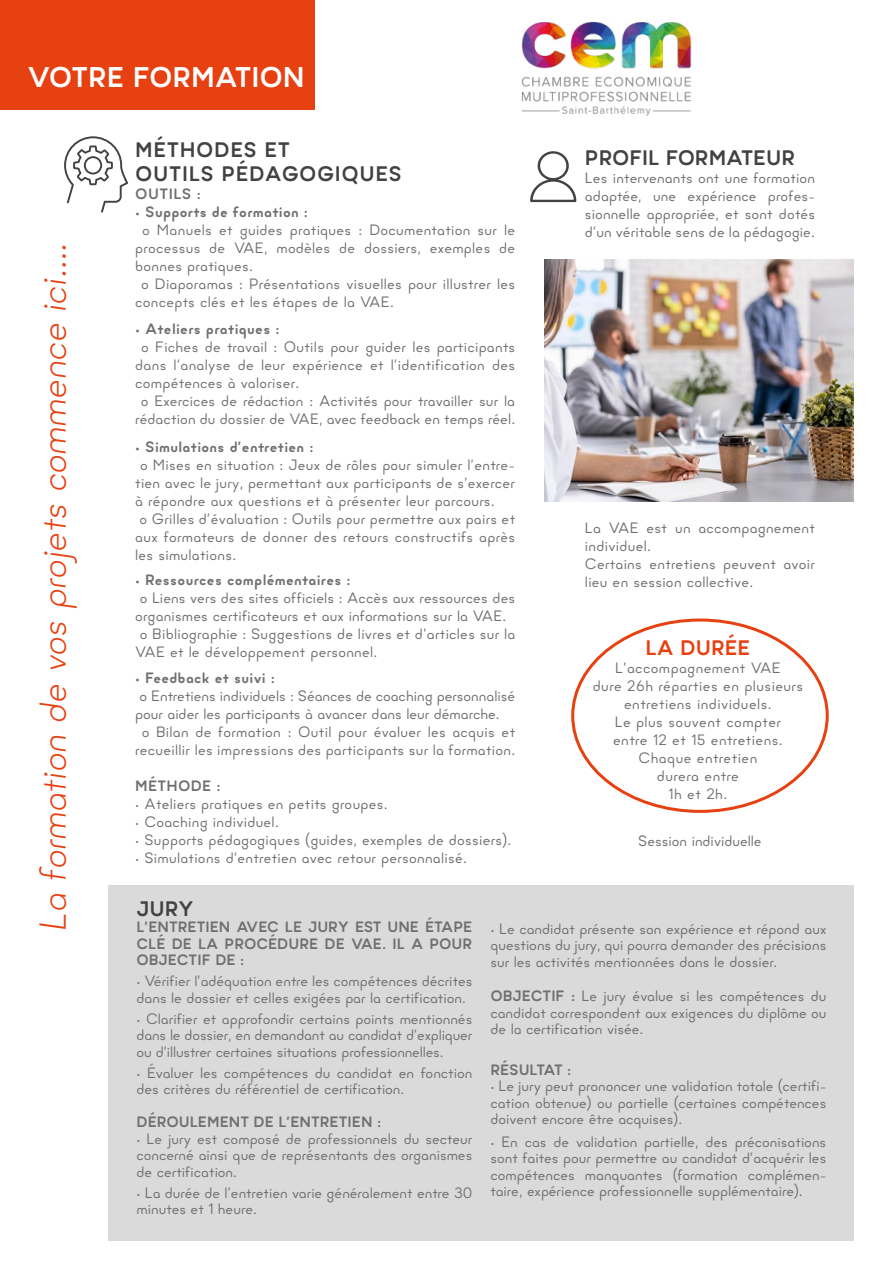
<style>
.page{position:relative;width:893px;height:1263px;background:#fff}
.page>*{position:absolute;margin:0;border:0;box-sizing:border-box;transform-origin:0 0}
.t1{font:italic 300 37.5px "Minimo";color:#e74011}
.t2{font:700 28.5px "Minimo";letter-spacing:-.005em;color:#fff}
.t3{font:700 21px/24px "Minimo";letter-spacing:.02em;color:#424242}
.t4{font:700 21px "Minimo";color:#424242}
.t5{font:700 21px "Minimo";color:#e74011}
.t6{font:15px/16.5px "Minimo";letter-spacing:.01em;color:#706f6f;text-align:justify}
.t7{font:700 15px/16.5px "Minimo";letter-spacing:.01em;color:#706f6f;text-align:justify}
.t8{font:15px/18px "Minimo";letter-spacing:.03em;color:#706f6f;text-align:center}
.t9{font:700 15px "Minimo";letter-spacing:-.015em;color:#706f6f}
.s1{font-weight:700}
</style>
<div class="page">
<div style="left:108px;top:885px;width:746px;height:356px;background:#dadada"></div>
<img style="left:521px;top:21px;width:171px;height:95px">
<div style="left:0;top:0;width:315px;height:109px;background:#e74011"></div>
<svg style="left:64px;top:136px;width:64px;height:77px"></svg>
<svg style="left:530px;top:151px;width:46px;height:51px"></svg>
<img style="left:544px;top:259px;width:310px;height:242px">
<h2 class="t2" style="left:27px;top:57px;width:279px">VOTRE FORMATION</h2>
<h1 class="t1" style="left:28px;top:930px;width:688px;rotate:-90deg">La formation de vos projets commence ici….</h1>
<h3 class="t3" style="left:135px;top:138px;width:268px">MÉTHODES ET<br>OUTILS PÉDAGOGIQUES</h3>
<p class="t7" style="left:135px;top:186px;width:67px">OUTILS :</p>
<p class="t7" style="left:135px;top:204px;width:174px">• Supports de formation :</p>
<p class="t6" style="left:142px;top:222px;width:375px">o Manuels et guides pratiques : Documentation sur le</p>
<p class="t6" style="left:135px;top:240px;width:382px">processus de VAE, modèles de dossiers, exemples de</p>
<p class="t6" style="left:135px;top:258px;width:119px">bonnes pratiques.</p>
<p class="t6" style="left:141px;top:276px;width:376px">o Diaporamas : Présentations visuelles pour illustrer les</p>
<p class="t6" style="left:135px;top:294px;width:260px">concepts clés et les étapes de la VAE.</p>
<p class="t7" style="left:135px;top:321px;width:146px">• Ateliers pratiques :</p>
<p class="t6" style="left:141px;top:339px;width:376px">o Fiches de travail : Outils pour guider les participants</p>
<p class="t6" style="left:135px;top:357px;width:381px">dans l’analyse de leur expérience et l’identification des</p>
<p class="t6" style="left:135px;top:375px;width:165px">compétences à valoriser.</p>
<p class="t6" style="left:141px;top:393px;width:376px">o Exercices de rédaction : Activités pour travailler sur la</p>
<p class="t6" style="left:135px;top:411px;width:382px">rédaction du dossier de VAE, avec feedback en temps réel.</p>
<p class="t7" style="left:135px;top:438px;width:180px">• Simulations d’entretien :</p>
<p class="t6" style="left:135px;top:455px;width:381px;line-height:18px;text-align:left;text-indent:5px">o Mises en situation : Jeux de rôles pour simuler l’entre&shy;tien avec le jury, permettant aux participants de s’exercer à répondre aux questions et à présenter leur parcours.<br>o Grilles d’évaluation : Outils pour permettre aux pairs et aux formateurs de donner des retours constructifs après les simulations.</p>
<p class="t7" style="left:135px;top:571px;width:217px">• Ressources complémentaires :</p>
<p class="t6" style="left:135px;top:589px;width:382px;line-height:18px;text-align:left">o Liens vers des sites officiels : Accès aux ressources des organismes certificateurs et aux informations sur la VAE. o Bibliographie : Suggestions de livres et d’articles sur la VAE et le développement personnel.</p>
<p class="t7" style="left:135px;top:669px;width:141px">• Feedback et suivi :</p>
<p class="t6" style="left:139px;top:687px;width:377px">o Entretiens individuels : Séances de coaching personnalisé</p>
<p class="t6" style="left:135px;top:705px;width:366px">pour aider les participants à avancer dans leur démarche.</p>
<p class="t6" style="left:142px;top:723px;width:375px">o Bilan de formation : Outil pour évaluer les acquis et</p>
<p class="t6" style="left:135px;top:741px;width:382px">recueillir les impressions des participants sur la formation.</p>
<p class="t7" style="left:135px;top:777px;width:87px">MÉTHODE :</p>
<p class="t6" style="left:135px;top:795px;width:254px">• Ateliers pratiques en petits groupes.</p>
<p class="t6" style="left:135px;top:813px;width:145px">• Coaching individuel.</p>
<p class="t6" style="left:135px;top:831px;width:378px">• Supports pédagogiques (guides, exemples de dossiers).</p>
<p class="t6" style="left:135px;top:849px;width:333px">• Simulations d’entretien avec retour personnalisé.</p>
<h3 class="t4" style="left:585px;top:143px;width:212px">PROFIL FORMATEUR</h3>
<p class="t6" style="left:585px;top:168px;width:232px;line-height:18px">Les intervenants ont une formation adaptée, une expérience profes&shy;sionnelle appropriée, et sont dotés d’un véritable sens de la pédagogie.</p>
<p class="t6" style="left:585px;top:518px;width:232px;line-height:18px;text-align:left">La VAE est un accompagnement individuel.<br>Certains entretiens peuvent avoir lieu en session collective.</p>
<h3 class="t5" style="left:645px;top:633px;width:107px">LA DURÉE</h3>
<p class="t8" style="left:593px;top:658px;width:212px">L’accompagnement VAE<br>dure 26h réparties en plusieurs entretiens individuels.<br>Le plus souvent compter<br>entre 12 et 15 entretiens.<br>Chaque entretien<br>durera entre<br>1h et 2h.</p>
<p class="t6" style="left:638px;top:832px;width:125px">Session individuelle</p>
<h3 class="t3" style="left:136px;top:896px;width:59px">JURY</h3>
<p class="t7" style="left:136px;top:919px;width:337px">L’ENTRETIEN AVEC LE JURY EST UNE ÉTAPE CLÉ DE LA PROCÉDURE DE VAE. IL A POUR OBJECTIF DE :</p>
<p class="t6" style="left:136px;top:973px;width:337px">• Vérifier l’adéquation entre les compétences décrites dans le dossier et celles exigées par la certification.</p>
<p class="t6" style="left:136px;top:1010px;width:337px">• Clarifier et approfondir certains points mentionnés dans le dossier, en demandant au candidat d’expliquer ou d’illustrer certaines situations professionnelles.</p>
<p class="t6" style="left:136px;top:1064px;width:337px">• Évaluer les compétences du candidat en fonction des critères du référentiel de certification.</p>
<p class="t7" style="left:136px;top:1114px;width:246px">DÉROULEMENT DE L’ENTRETIEN :</p>
<p class="t6" style="left:136px;top:1130px;width:337px">• Le jury est composé de professionnels du secteur concerné ainsi que de représentants des organismes de certification.</p>
<p class="t6" style="left:136px;top:1184px;width:337px">• La durée de l’entretien varie généralement entre 30 minutes et 1 heure.</p>
<p class="t6" style="left:490px;top:920px;width:337px">• Le candidat présente son expérience et répond aux questions du jury, qui pourra demander des précisions sur les activités mentionnées dans le dossier.</p>
<p class="t6" style="left:490px;top:988px;width:337px"><span class="s1">OBJECTIF :</span> Le jury évalue si les compétences du candidat correspondent aux exigences du diplôme ou de la certification visée.</p>
<p class="t9" style="left:490px;top:1059px;width:83px">RÉSULTAT :</p>
<p class="t6" style="left:490px;top:1078px;width:337px">• Le jury peut prononcer une validation totale (certifi&shy;cation obtenue) ou partielle (certaines compétences doivent encore être acquises).</p>
<p class="t6" style="left:490px;top:1133px;width:337px">• En cas de validation partielle, des préconisations sont faites pour permettre au candidat d’acquérir les compétences manquantes (formation complémen&shy;taire, expérience professionnelle supplémentaire).</p>
</div>
